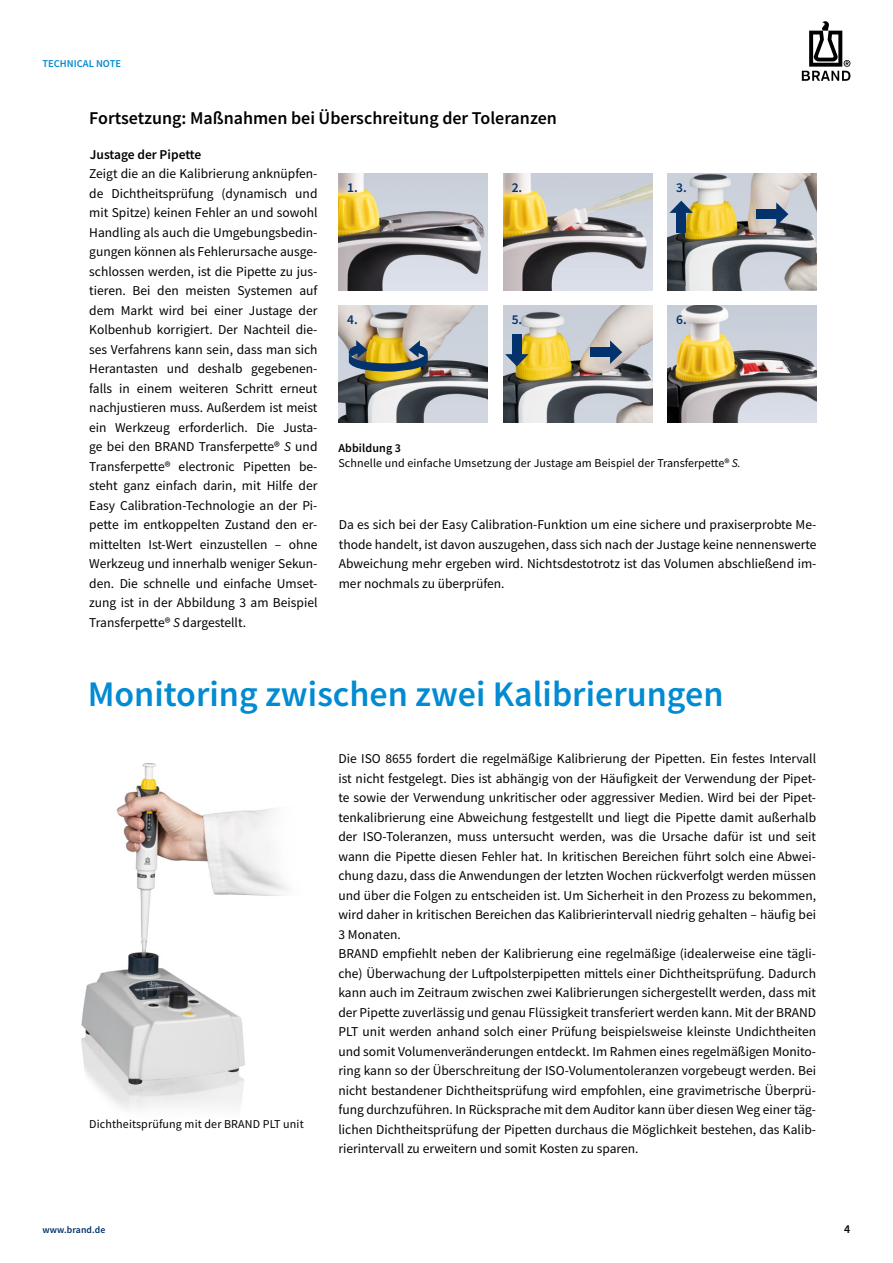
<style>
.page{position:relative;width:893px;height:1263px;background:#fff}
.page>*{position:absolute;margin:0;border:0;box-sizing:border-box;transform-origin:0 0}
.t1{font:600 36px "Source Sans Pro";color:#008bd2}
.t2{font:600 18px "Source Sans Pro";color:#000}
.t3{font:13.5px/19.5px "Source Sans Pro";color:#000;text-align:justify}
.t4{font:600 13.5px "Source Sans Pro";color:#000}
.t5{font:600 13.5px "Source Sans Pro";color:#03326c}
.t6{font:12px/15px "Source Sans Pro";letter-spacing:.01em;color:#000}
.t7{font:600 12px "Source Sans Pro";color:#000}
.t8{font:600 10.5px "Source Sans Pro";color:#008bd2}
.t9{font:600 9.75px "Source Sans Pro";letter-spacing:.01em;color:#03326c}
.s1{font-style:italic}
.s2{font-weight:600}
</style>
<div class="page">
<svg style="left:802px;top:21px;width:48px;height:60px"></svg>
<img style="left:338px;top:305px;width:149px;height:117px">
<img style="left:668px;top:174px;width:148px;height:117px">
<img style="left:503px;top:305px;width:149px;height:117px">
<img style="left:338px;top:174px;width:149px;height:117px">
<img style="left:503px;top:174px;width:149px;height:117px">
<img style="left:668px;top:305px;width:148px;height:117px">
<img style="left:81px;top:763px;width:207px;height:347px">
<div style="left:591px;top:347px;width:20px;height:10px;background:#03326c"></div>
<svg style="left:610px;top:340px;width:12px;height:24px"></svg>
<div style="left:757px;top:209px;width:20px;height:10px;background:#03326c"></div>
<svg style="left:776px;top:202px;width:12px;height:24px"></svg>
<svg style="left:348px;top:340px;width:80px;height:32px"></svg>
<div style="left:676px;top:212px;width:10px;height:20px;background:#03326c"></div>
<svg style="left:669px;top:201px;width:24px;height:12px"></svg>
<div style="left:512px;top:335px;width:10px;height:20px;background:#03326c"></div>
<svg style="left:505px;top:354px;width:23px;height:12px"></svg>
<p class="t8" style="left:43px;top:57px;width:80px">TECHNICAL NOTE</p>
<h2 class="t2" style="left:89px;top:106px;width:469px">Fortsetzung: Maßnahmen bei Überschreitung der Toleranzen</h2>
<p class="t4" style="left:90px;top:145px;width:113px">Justage der Pipette</p>
<p class="t3" style="left:89px;top:164px;width:230px">Zeigt die an die Kalibrierung anknüpfen&shy;de Dichtheitsprüfung (dynamisch und mit Spitze) keinen Fehler an und sowohl Handling als auch die Umgebungsbedin&shy;gungen können als Fehlerursache ausge&shy;schlossen werden, ist die Pipette zu jus&shy;tieren. Bei den meisten Systemen auf dem Markt wird bei einer Justage der Kolbenhub korrigiert. Der Nachteil die&shy;ses Verfahrens kann sein, dass man sich Herantasten und deshalb gegebenen&shy;falls in einem weiteren Schritt erneut nachjustieren muss. Außerdem ist meist ein Werkzeug erforderlich. Die Justa&shy;ge bei den BRAND Transferpette® <span class="s1">S</span> und Transferpette® electronic Pipetten be&shy;steht ganz einfach darin, mit Hilfe der Easy Calibration-Technologie an der Pi&shy;pette im entkoppelten Zustand den er&shy;mittelten Ist-Wert einzustellen – ohne Werkzeug und innerhalb weniger Sekun&shy;den. Die schnelle und einfache Umset&shy;zung ist in der Abbildung 3 am Beispiel Transferpette® <span class="s1">S</span> dargestellt.</p>
<p class="t5" style="left:347px;top:179px;width:12px">1.</p>
<p class="t5" style="left:512px;top:179px;width:12px">2.</p>
<p class="t5" style="left:676px;top:179px;width:12px">3.</p>
<p class="t5" style="left:347px;top:311px;width:12px">4.</p>
<p class="t5" style="left:512px;top:311px;width:12px">5.</p>
<p class="t5" style="left:676px;top:311px;width:12px">6.</p>
<p class="t6" style="left:338px;top:441px;width:404px"><span class="s2">Abbildung 3<br></span>Schnelle und einfache Umsetzung der Justage am Beispiel der Transferpette® <span class="s1">S.</span></p>
<p class="t3" style="left:339px;top:515px;width:479px">Da es sich bei der Easy Calibration-Funktion um eine sichere und praxiserprobte Me&shy;thode handelt, ist davon auszugehen, dass sich nach der Justage keine nennenswerte Abweichung mehr ergeben wird. Nichtsdestotrotz ist das Volumen abschließend im&shy;mer nochmals zu überprüfen.</p>
<h1 class="t1" style="left:88px;top:670px;width:637px">Monitoring zwischen zwei Kalibrierungen</h1>
<p class="t6" style="left:89px;top:1117px;width:216px">Dichtheitsprüfung mit der BRAND PLT unit</p>
<p class="t3" style="left:338px;top:749px;width:479px;text-align:left">Die ISO 8655 fordert die regelmäßige Kalibrierung der Pipetten. Ein festes Intervall ist nicht festgelegt. Dies ist abhängig von der Häufigkeit der Verwendung der Pipet&shy;te sowie der Verwendung unkritischer oder aggressiver Medien. Wird bei der Pipet&shy;tenkalibrierung eine Abweichung festgestellt und liegt die Pipette damit außerhalb der ISO-Toleranzen, muss untersucht werden, was die Ursache dafür ist und seit wann die Pipette diesen Fehler hat. In kritischen Bereichen führt solch eine Abwei&shy;chung dazu, dass die Anwendungen der letzten Wochen rückverfolgt werden müssen und über die Folgen zu entscheiden ist. Um Sicherheit in den Prozess zu bekommen, wird daher in kritischen Bereichen das Kalibrierintervall niedrig gehalten – häufig bei 3 Monaten.<br>BRAND empfiehlt neben der Kalibrierung eine regelmäßige (idealerweise eine tägli&shy;che) Überwachung der Luftpolsterpipetten mittels einer Dichtheitsprüfung. Dadurch kann auch im Zeitraum zwischen zwei Kalibrierungen sichergestellt werden, dass mit der Pipette zuverlässig und genau Flüssigkeit transferiert werden kann. Mit der BRAND PLT unit werden anhand solch einer Prüfung beispielsweise kleinste Undichtheiten und somit Volumenveränderungen entdeckt. Im Rahmen eines regelmäßigen Monito&shy;ring kann so der Überschreitung der ISO-Volumentoleranzen vorgebeugt werden. Bei nicht bestandener Dichtheitsprüfung wird empfohlen, eine gravimetrische Überprü&shy;fung durchzuführen. In Rücksprache mit dem Auditor kann über diesen Weg einer täg&shy;lichen Dichtheitsprüfung der Pipetten durchaus die Möglichkeit bestehen, das Kalib&shy;rierintervall zu erweitern und somit Kosten zu sparen.</p>
<p class="t9" style="left:43px;top:1223px;width:64px">www.brand.de</p>
<p class="t7" style="left:844px;top:1221px;width:8px">4</p>
</div>
